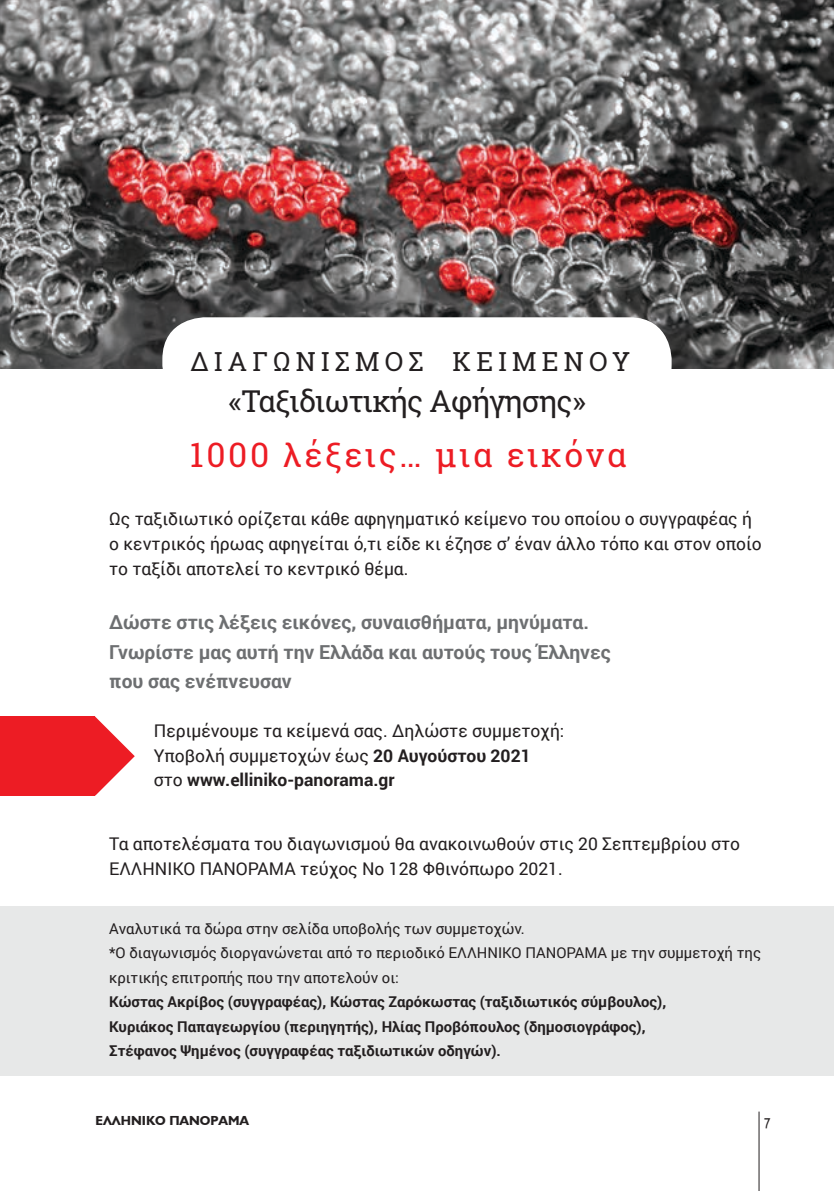
<style>
.page{position:relative;width:834px;height:1191px;background:#fff}
.page>*{position:absolute;margin:0;border:0;box-sizing:border-box;transform-origin:0 0}
.t1{font:33.6px "Roboto Slab";letter-spacing:.08em;color:#ed1c24}
.t2{font:30.1px "Roboto Slab";letter-spacing:-.02em;color:#231f20}
.t3{font:26.25px "Roboto Slab";letter-spacing:.2em;color:#231f20}
.t4{font:700 19.25px/29.8px "Roboto";color:#6d6f71}
.t5{font:17.5px/24.5px "Roboto";color:#231f20}
.t6{font:300 16.62px "Triplex Greek";color:#231f20}
.t7{font:700 14.88px/24.5px "Roboto";color:#231f20}
.t8{font:14.88px/24.5px "Roboto";color:#231f20}
.t9{font:700 13.12px "CF Jeckyl";color:#231f20}
.s1{font-weight:700}
</style>
<div class="page">
<hr style="left:758px;top:1111px;width:1px;height:80px;background:#231f20">
<div style="left:0;top:716px;width:95px;height:79px;background:#ed1c24"></div>
<svg style="left:95px;top:716px;width:40px;height:79px"></svg>
<div style="left:0;top:906px;width:833px;height:169px;background:#e7e8e8"></div>
<img style="left:0;top:0;width:833px;height:369px">
<div style="left:162px;top:317px;width:509px;height:89px;background:#fff;border-radius:42px"></div>
<h3 class="t3" style="left:190px;top:343px;width:441px">ΔΙΑΓΩΝΙΣΜΟΣ ΚΕΙΜΕΝΟY</h3>
<h2 class="t2" style="left:228px;top:380px;width:358px">«Ταξιδιωτικής Αφήγησης»</h2>
<h1 class="t1" style="left:190px;top:432px;width:438px">1000 λέξεις… μια εικόνα</h1>
<p class="t5" style="left:109px;top:506px;width:654px">Ως ταξιδιωτικό ορίζεται κάθε αφηγηματικό κείμενο του οποίου ο συγγραφέας ή ο κεντρικός ήρωας αφηγείται ό,τι είδε κι έζησε σ’ έναν άλλο τόπο και στον οποίο το ταξίδι αποτελεί το κεντρικό θέμα.</p>
<p class="t4" style="left:109px;top:606px;width:503px">Δώστε στις λέξεις εικόνες, συναισθήματα, μηνύματα.<br>Γνωρίστε μας αυτή την Ελλάδα και αυτούς τους Έλληνες που σας ενέπνευσαν</p>
<p class="t5" style="left:154px;top:718px;width:412px">Περιμένουμε τα κείμενά σας. Δηλώστε συμμετοχή:<br>Υποβολή συμμετοχών έως <span class="s1">20 Αυγούστου 2021<br></span>στο <span class="s1">www.elliniko-panorama.gr</span></p>
<p class="t5" style="left:109px;top:831px;width:632px">Τα αποτελέσματα του διαγωνισμού θα ανακοινωθούν στις 20 Σεπτεμβρίου στο<br>ΕΛΛΗΝΙΚΟ ΠΑΝΟΡΑΜΑ τεύχος Νο 128 Φθινόπωρο 2021.</p>
<p class="t8" style="left:109px;top:915px;width:653px">Αναλυτικά τα δώρα στην σελίδα υποβολής των συμμετοχών.<br>*Ο διαγωνισμός διοργανώνεται από το περιοδικό ΕΛΛΗΝΙΚΟ ΠΑΝΟΡΑΜΑ με την συμμετοχή της κριτικής επιτροπής που την αποτελούν οι:</p>
<p class="t7" style="left:109px;top:989px;width:558px">Κώστας Ακρίβος (συγγραφέας), Κώστας Ζαρόκωστας (ταξιδιωτικός σύμβουλος),<br>Κυριάκος Παπαγεωργίου (περιηγητής), Ηλίας Προβόπουλος (δημοσιογράφος),<br>Στέφανος Ψημένος (συγγραφέας ταξιδιωτικών οδηγών).</p>
<p class="t9" style="left:95px;top:1110px;width:155px">ελληνικο πανοραμα</p>
<p class="t6" style="left:763px;top:1113px;width:9px">7</p>
</div>
